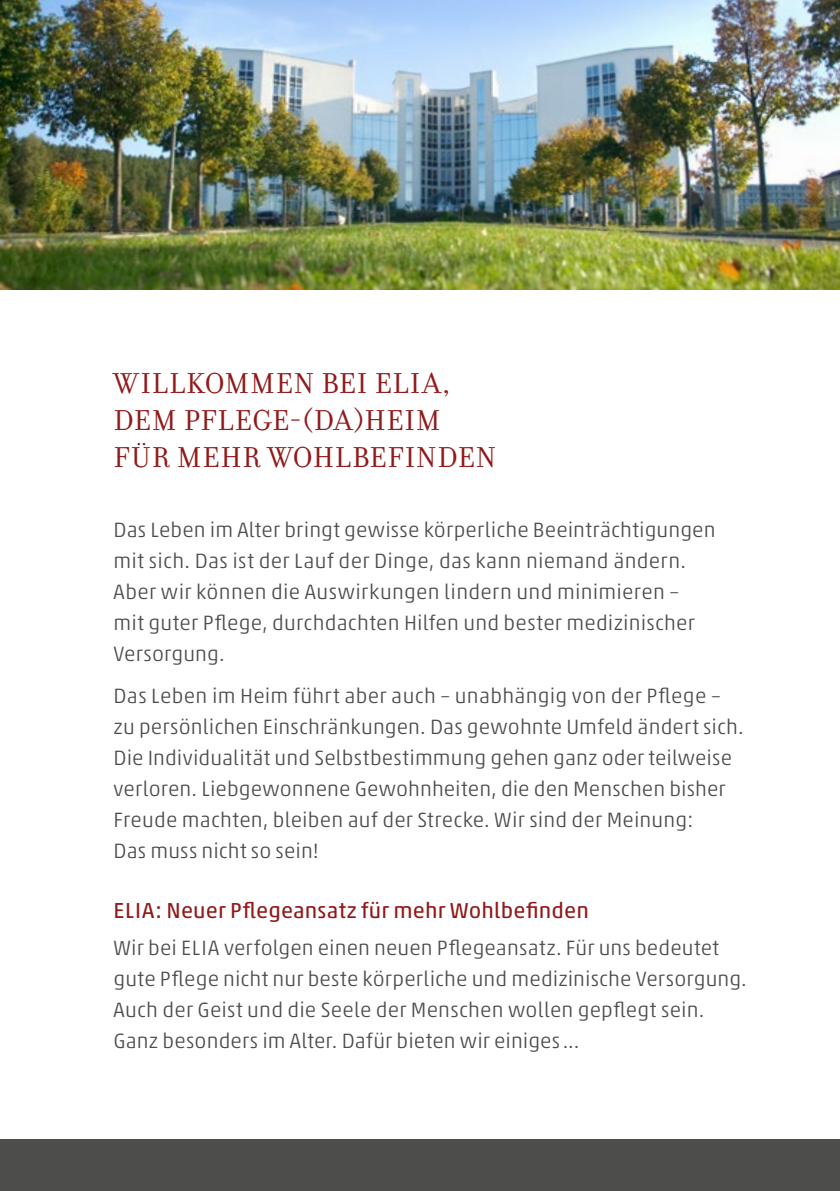
<style>
.page{position:relative;width:840px;height:1191px;background:#fff}
.page>*{position:absolute;margin:0;border:0;box-sizing:border-box;transform-origin:0 0}
.t1{font:31px/37.4px "Filosofia OT";letter-spacing:.02em;color:#911919}
.t2{font:22px "Akko Pro";letter-spacing:.005em;color:#911919}
.t3{font:300 21px/31px "Akko Pro";letter-spacing:.01em;color:#4d4d4c}
</style>
<div class="page">
<img style="left:0;top:0;width:839px;height:289px">
<div style="left:0;top:1140px;width:839px;height:51px;background:#4d4d4c"></div>
<h1 class="t1" style="left:113px;top:364px;width:363px">WILLKOMMEN BEI ELIA,<br>DEM PFLEGE-(DA)HEIM<br>FÜR MEHR WOHLBEFINDEN</h1>
<p class="t3" style="left:113px;top:514px;width:603px">Das Leben im Alter bringt gewisse körperliche Beeinträchtigungen mit sich. Das ist der Lauf der Dinge, das kann niemand ändern.<br>Aber wir können die Auswirkungen lindern und minimieren –<br>mit guter Pflege, durchdachten Hilfen und bester medizinischer Versorgung.</p>
<p class="t3" style="left:113px;top:680px;width:631px">Das Leben im Heim führt aber auch – unabhängig von der Pflege – zu persönlichen Einschränkungen. Das gewohnte Umfeld ändert sich.<br>Die Individualität und Selbstbestimmung gehen ganz oder teilweise verloren. Liebgewonnene Gewohnheiten, die den Menschen bisher Freude machten, bleiben auf der Strecke. Wir sind der Meinung:<br>Das muss nicht so sein!</p>
<p class="t2" style="left:113px;top:897px;width:476px">ELIA: Neuer Pflegeansatz für mehr Wohlbefinden</p>
<p class="t3" style="left:113px;top:931px;width:634px">Wir bei ELIA verfolgen einen neuen Pflegeansatz. Für uns bedeutet gute Pflege nicht nur beste körperliche und medizinische Versorgung.<br>Auch der Geist und die Seele der Menschen wollen gepflegt sein.<br>Ganz besonders im Alter. Dafür bieten wir einiges...</p>
</div>
